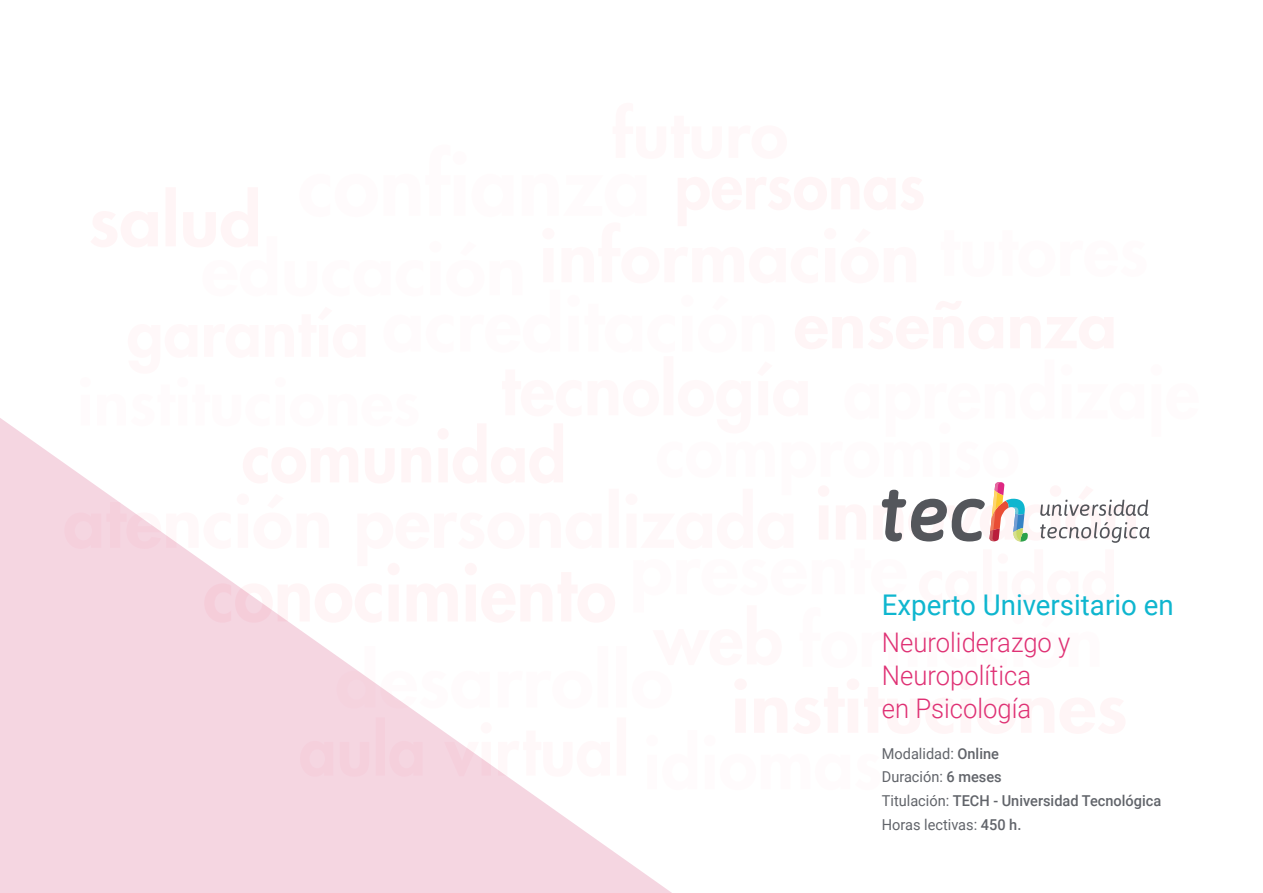
<style>
.page{position:relative;width:1263px;height:893px;background:#fff}
.page>*{position:absolute;margin:0;border:0;box-sizing:border-box;transform-origin:0 0}
.t1{font:28.5px "Roboto";color:#0fb6cf}
.t2{font:300 27px/33px "Roboto";color:#df3174;scale:.95 1}
.t3{font:15px/23.7px "Roboto";color:#61646a}
.s1{font-weight:500}
</style>
<div class="page">
<svg style="left:0;top:418px;width:672px;height:475px;background:#f5d9e3"></svg>
<svg style="left:64px;top:418px;width:1086px;height:372px"></svg>
<h1 class="t1" style="left:882px;top:584px;width:293px">Experto Universitario en</h1>
<h2 class="t2" style="left:882px;top:625px;width:200px">Neuroliderazgo y<br>Neuropolítica<br>en Psicología</h2>
<p class="t3" style="left:882px;top:741px;width:281px">Modalidad: <span class="s1">Online<br></span>Duración: <span class="s1">6 meses<br></span>Titulación: <span class="s1">TECH - Universidad Tecnológica<br></span>Horas lectivas: <span class="s1">450 h.</span></p>
</div>
